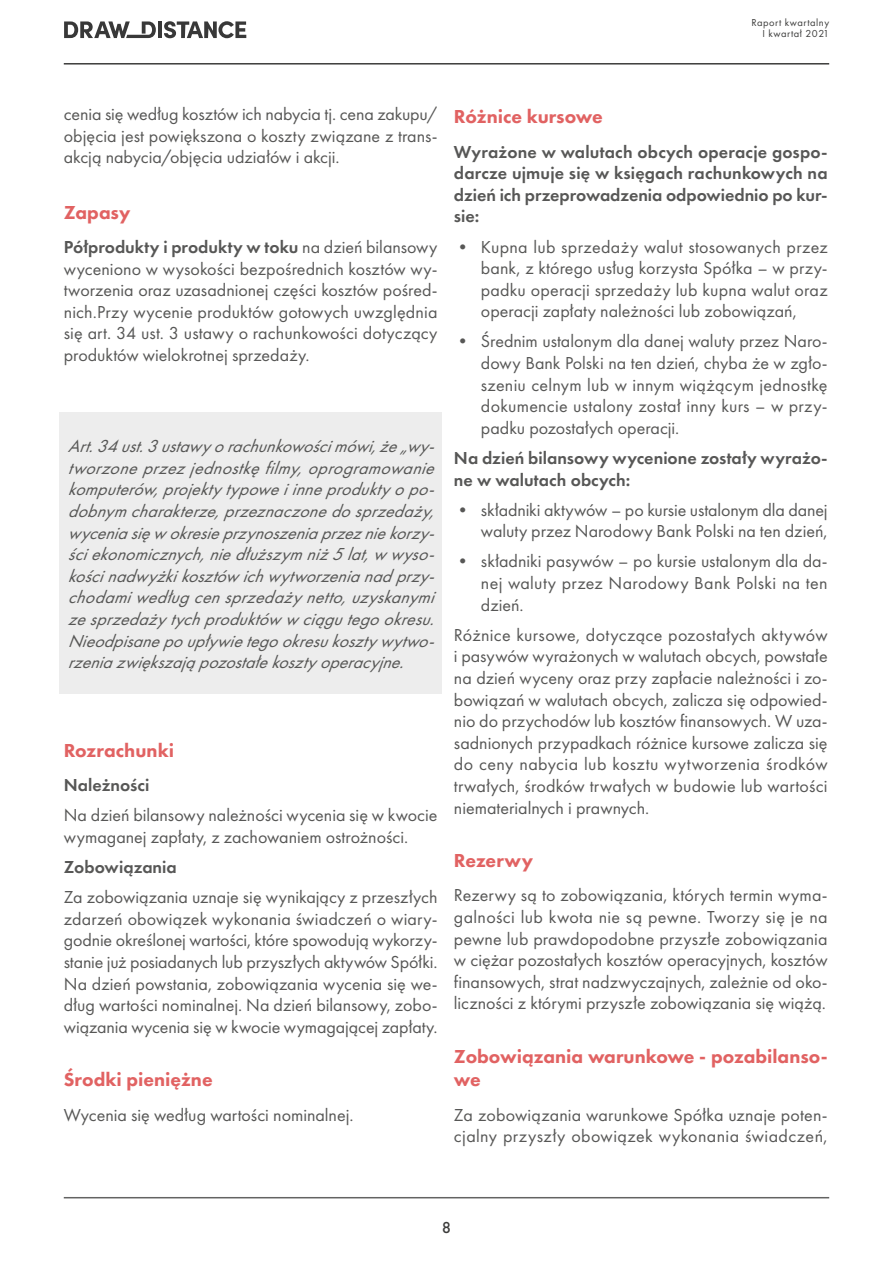
<style>
.page{position:relative;width:893px;height:1263px;background:#fff}
.page>*{position:absolute;margin:0;border:0;box-sizing:border-box;transform-origin:0 0}
.t1{font:800 19.5px/23.4px "Futura PT";color:#e16262}
.t2{font:18px/21.6px "Futura PT";color:#575756;text-align:justify}
.t3{font:italic 18px/21.6px "Futura PT";color:#575756;text-align:justify}
.t4{font:600 18px/21.6px "Futura PT";color:#575756;text-align:justify}
.t5{font:500 16.5px "Futura PT";color:#3c3c3b}
.t6{font:10.5px/10.5px "Futura PT";letter-spacing:.05em;color:#3c3c3b;text-align:right}
.s1{font-weight:600}
</style>
<div class="page">
<hr style="left:64px;top:63px;width:765px;height:2px;background:#3c3c3b">
<hr style="left:158px;top:21px;width:4px;height:17px;background:#383838">
<svg style="left:164px;top:21px;width:82px;height:17px"></svg>
<svg style="left:64px;top:21px;width:92px;height:18px"></svg>
<div style="left:59px;top:412px;width:383px;height:282px;background:#ededed"></div>
<hr style="left:64px;top:1197px;width:765px;height:1px;background:#636362">
<p class="t6" style="left:751px;top:17px;width:79px">Raport kwartalny<br>I kwartał 2021</p>
<p class="t2" style="left:64px;top:103px;width:375px">cenia się według kosztów ich nabycia tj. cena zakupu/ objęcia jest powiększona o koszty związane z trans&shy;akcją nabycia/objęcia udziałów i akcji.</p>
<p class="t1" style="left:64px;top:200px;width:68px">Zapasy</p>
<p class="t2" style="left:64px;top:236px;width:375px"><span class="s1">Półprodukty i produkty w toku</span> na dzień bilansowy wyceniono w wysokości bezpośrednich kosztów wy&shy;tworzenia oraz uzasadnionej części kosztów pośred&shy;nich.Przy wycenie produktów gotowych uwzględnia się art. 34 ust. 3 ustawy o rachunkowości dotyczący produktów wielokrotnej sprzedaży.</p>
<p class="t3" style="left:68px;top:435px;width:375px">Art.34ust.3ustawyorachunkowościmówi,że„wy&shy;tworzoneprzezjednostkęfilmy,oprogramowanie komputerów,projektytypoweiinneproduktyopo&shy;dobnymcharakterze,przeznaczonedosprzedaży, wyceniasięwokresieprzynoszeniaprzezniekorzy&shy;ściekonomicznych,niedłuższymniż5lat,wwyso&shy;kościnadwyżkikosztówichwytworzenianadprzy&shy;chodamiwedługcensprzedażynetto,uzyskanymi zesprzedażytychproduktówwciągutegookresu.<br>Nieodpisanepoupływietegookresukosztywytwo&shy;rzeniazwiększająpozostałekosztyoperacyjne.</p>
<p class="t1" style="left:64px;top:738px;width:112px">Rozrachunki</p>
<p class="t4" style="left:64px;top:774px;width:87px">Należności</p>
<p class="t2" style="left:64px;top:804px;width:375px">Na dzień bilansowy należności wycenia się w kwocie wymaganej zapłaty, z zachowaniem ostrożności.</p>
<p class="t4" style="left:64px;top:856px;width:115px">Zobowiązania</p>
<p class="t2" style="left:64px;top:886px;width:375px">Za zobowiązania uznaje się wynikający z przeszłych zdarzeń obowiązek wykonania świadczeń o wiary&shy;godnie określonej wartości, które spowodują wykorzy&shy;stanie już posiadanych lub przyszłych aktywów Spółki.<br>Na dzień powstania, zobowiązania wycenia się we&shy;dług wartości nominalnej. Na dzień bilansowy, zobo&shy;wiązania wycenia się w kwocie wymagającej zapłaty.</p>
<p class="t1" style="left:64px;top:1068px;width:150px">Środki pieniężne</p>
<p class="t2" style="left:64px;top:1104px;width:291px">Wycenia się według wartości nominalnej.</p>
<p class="t1" style="left:454px;top:105px;width:150px">Różnice kursowe</p>
<p class="t4" style="left:454px;top:141px;width:375px">Wyrażone w walutach obcych operacje gospo&shy;darcze ujmuje się w księgach rachunkowych na dzień ich przeprowadzenia odpowiednio po kur&shy;sie:</p>
<p class="t2" style="left:481px;top:236px;width:348px;text-indent:-27px">• Kupna lub sprzedaży walut stosowanych przez bank, z którego usług korzysta Spółka – w przy&shy;padku operacji sprzedaży lub kupna walut oraz operacji zapłaty należności lub zobowiązań,</p>
<p class="t2" style="left:481px;top:331px;width:348px;text-indent:-27px">• Średnim ustalonym dla danej waluty przez Naro&shy;dowy Bank Polski na ten dzień, chyba że w zgło&shy;szeniu celnym lub w innym wiążącym jednostkę dokumencie ustalony został inny kurs – w przy&shy;padku pozostałych operacji.</p>
<p class="t4" style="left:454px;top:447px;width:375px">Na dzień bilansowy wycenione zostały wyrażo&shy;ne w walutach obcych:</p>
<p class="t2" style="left:454px;top:499px;width:375px;text-align:right">• składniki aktywów – po kursie ustalonym dla danej waluty przez Narodowy Bank Polski na ten dzień,</p>
<p class="t2" style="left:481px;top:550px;width:348px;text-indent:-27px">• składniki pasywów – po kursie ustalonym dla da&shy;nej waluty przez Narodowy Bank Polski na ten dzień.</p>
<p class="t2" style="left:454px;top:624px;width:375px">Różnice kursowe, dotyczące pozostałych aktywów i pasywów wyrażonych w walutach obcych, powstałe na dzień wyceny oraz przy zapłacie należności i zo&shy;bowiązań w walutach obcych, zalicza się odpowied&shy;nio do przychodów lub kosztów finansowych. W uza&shy;sadnionych przypadkach różnice kursowe zalicza się do ceny nabycia lub kosztu wytworzenia środków trwałych, środków trwałych w budowie lub wartości niematerialnych i prawnych.</p>
<p class="t1" style="left:454px;top:848px;width:81px">Rezerwy</p>
<p class="t2" style="left:454px;top:884px;width:375px">Rezerwy są to zobowiązania, których termin wyma&shy;galności lub kwota nie są pewne. Tworzy się je na pewne lub prawdopodobne przyszłe zobowiązania w ciężar pozostałych kosztów operacyjnych, kosztów finansowych, strat nadzwyczajnych, zależnie od oko&shy;liczności z którymi przyszłe zobowiązania się wiążą.</p>
<p class="t1" style="left:454px;top:1044px;width:375px">Zobowiązania warunkowe - pozabilanso&shy;we</p>
<p class="t2" style="left:454px;top:1104px;width:375px">Za zobowiązania warunkowe Spółka uznaje poten&shy;cjalny przyszły obowiązek wykonania świadczeń,</p>
<p class="t5" style="left:442px;top:1218px;width:11px">8</p>
</div>
